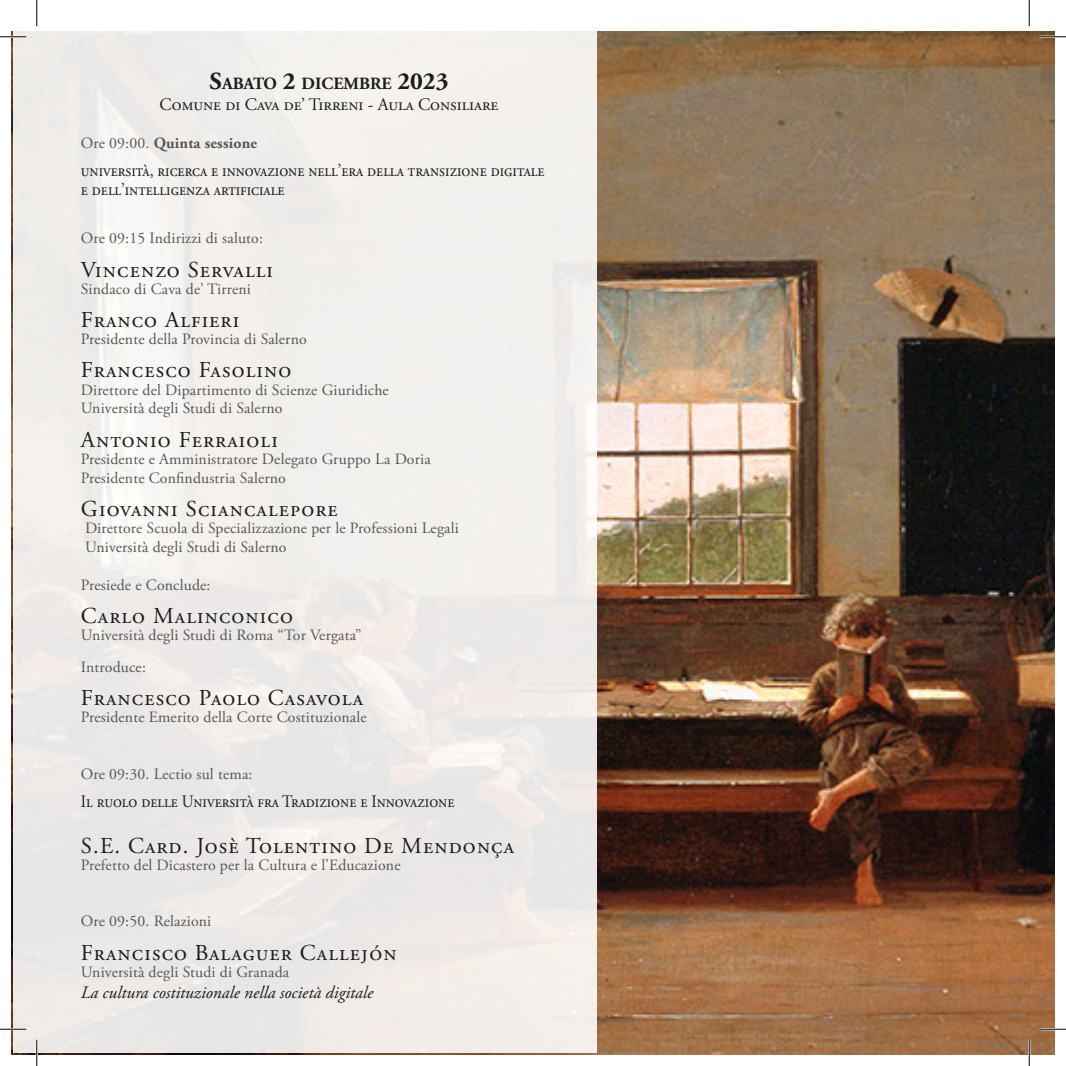
<style>
.page{position:relative;width:1066px;height:1066px;background:#fff}
.page>*{position:absolute;margin:0;border:0;box-sizing:border-box;transform-origin:0 0}
.t1{font:22.75px "Adobe Garamond Pro";letter-spacing:.05em;color:#1d1d1b}
.t2{font:17.5px "Adobe Garamond Pro";color:#1d1d1b;scale:.9 1}
.t3{font:italic 17.5px "Adobe Garamond Pro";color:#1d1d1b}
.t4{font:17.5px "Adobe Garamond Pro";color:#1d1d1b}
.t5{font:700 17.15px "Adobe Garamond Pro";color:#1d1d1b}
.t6{font:15.75px "Adobe Garamond Pro";color:#575756}
.t7{font:700 15.75px "Adobe Garamond Pro";letter-spacing:.01em;color:#575756}
.s1{font-size:24.5px}
.s2{font-weight:400}
</style>
<div class="page">
<img style="left:12px;top:31px;width:1042px;height:1023px">
<div style="left:13px;top:13px;width:583px;height:1040px;background:#f2eeea"></div>
<hr style="left:0;top:36px;width:26px;height:2px;background:#fff">
<hr style="left:1039px;top:36px;width:27px;height:2px;background:#fff">
<hr style="left:0;top:1028px;width:26px;height:2px;background:#fff">
<hr style="left:1039px;top:1028px;width:27px;height:2px;background:#fff">
<hr style="left:36px;top:0;width:2px;height:26px;background:#fff">
<hr style="left:36px;top:1039px;width:2px;height:27px;background:#fff">
<hr style="left:1028px;top:1039px;width:2px;height:27px;background:#fff">
<svg style="left:0;top:36px;width:26px;height:1px"></svg>
<svg style="left:1039px;top:36px;width:27px;height:1px"></svg>
<svg style="left:0;top:1029px;width:26px;height:1px"></svg>
<svg style="left:1039px;top:1029px;width:27px;height:1px"></svg>
<svg style="left:36px;top:0;width:1px;height:26px"></svg>
<svg style="left:36px;top:1039px;width:1px;height:27px"></svg>
<svg style="left:1029px;top:0;width:1px;height:26px"></svg>
<svg style="left:1029px;top:1039px;width:1px;height:27px"></svg>
<p class="t5" style="left:210px;top:74px;width:240px"><span class="s1">S</span>ABATO <span class="s1">2</span> DICEMBRE <span class="s1">2023</span></p>
<p class="t4" style="left:160px;top:94px;width:340px">Comune di Cava de’ Tirreni - Aula Consiliare</p>
<p class="t7" style="left:81px;top:134px;width:178px"><span class="s2">Ore 09:00.</span> Quinta sessione</p>
<p class="t2" style="left:81px;top:160px;width:516px">università, ricerca e innovazione nell’era della transizione digitale</p>
<p class="t2" style="left:81px;top:179px;width:228px">e dell’intelligenza artificiale</p>
<p class="t6" style="left:81px;top:229px;width:184px">Ore 09:15 Indirizzi di saluto:</p>
<p class="t1" style="left:81px;top:256px;width:194px">Vincenzo Servalli</p>
<p class="t6" style="left:81px;top:279px;width:171px">Sindaco di Cava de’ Tirreni</p>
<p class="t1" style="left:81px;top:306px;width:160px">Franco Alfieri</p>
<p class="t6" style="left:81px;top:330px;width:227px">Presidente della Provincia di Salerno</p>
<p class="t1" style="left:81px;top:356px;width:212px">Francesco Fasolino</p>
<p class="t6" style="left:81px;top:380px;width:309px">Direttore del Dipartimento di Scienze Giuridiche</p>
<p class="t6" style="left:81px;top:399px;width:203px">Università degli Studi di Salerno</p>
<p class="t1" style="left:81px;top:426px;width:198px">Antonio Ferraioli</p>
<p class="t6" style="left:81px;top:449px;width:351px">Presidente e Amministratore Delegato Gruppo La Doria</p>
<p class="t6" style="left:81px;top:468px;width:206px">Presidente Confindustria Salerno</p>
<p class="t1" style="left:81px;top:495px;width:258px">Giovanni Sciancalepore</p>
<p class="t6" style="left:85px;top:519px;width:375px">Direttore Scuola di Specializzazione per le Professioni Legali</p>
<p class="t6" style="left:85px;top:537px;width:203px">Università degli Studi di Salerno</p>
<p class="t6" style="left:81px;top:575px;width:131px">Presiede e Conclude:</p>
<p class="t1" style="left:81px;top:602px;width:213px">Carlo Malinconico</p>
<p class="t6" style="left:81px;top:626px;width:282px">Università degli Studi di Roma “Tor Vergata”</p>
<p class="t6" style="left:81px;top:657px;width:67px">Introduce:</p>
<p class="t1" style="left:81px;top:684px;width:284px">Francesco Paolo Casavola</p>
<p class="t6" style="left:81px;top:708px;width:287px">Presidente Emerito della Corte Costituzionale</p>
<p class="t6" style="left:81px;top:764px;width:173px">Ore 09:30. Lectio sul tema:</p>
<p class="t2" style="left:81px;top:791px;width:416px">Il ruolo delle Università fra Tradizione e Innovazione</p>
<p class="t1" style="left:81px;top:831px;width:435px">S.E. Card. Josè Tolentino De Mendonça</p>
<p class="t6" style="left:81px;top:855px;width:321px">Prefetto del Dicastero per la Cultura e l’Educazione</p>
<p class="t6" style="left:81px;top:912px;width:132px">Ore 09:50. Relazioni</p>
<p class="t1" style="left:81px;top:938px;width:317px">Francisco Balaguer Callejón</p>
<p class="t6" style="left:81px;top:962px;width:210px">Università degli Studi di Granada</p>
<p class="t3" style="left:81px;top:981px;width:294px">La cultura costituzionale nella società digitale</p>
</div>
